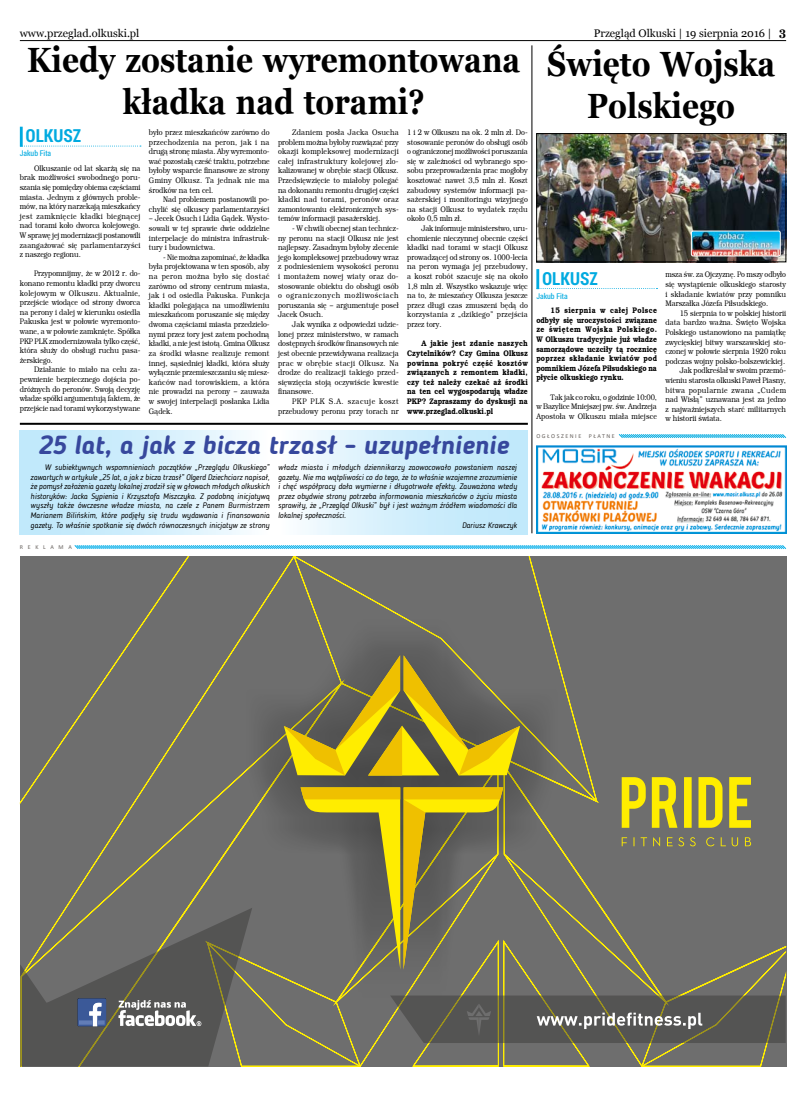
<style>
.page{position:relative;width:806px;height:1095px;background:#fff}
.page>*{position:absolute;margin:0;border:0;box-sizing:border-box;transform-origin:0 0}
.t1{font:700 35px/42px "Georgia";color:#000;text-align:center;scale:.85 1}
.t2{font:italic 700 26px "Blogger Sans";color:#37489d}
.t3{font:700 18px "Roboto Condensed";color:#00aae0}
.t4{font:11px "Georgia";color:#000}
.t5{font:8px/9.6px "Brooklyn";color:#000;text-align:justify;scale:.85 1}
.t6{font:italic 8px/9.6px "Blogger Sans";color:#000;text-align:justify}
.t7{font:700 8px/9.6px "Brooklyn";color:#000;text-align:justify;scale:.85 1}
.t8{font:8px "Brooklyn";letter-spacing:.05em;color:#000;scale:.85 1}
.t9{font:8px "Roboto Condensed";color:#00aae0}
.t10{font:6px "Calibri";letter-spacing:.255em;color:#66615d}
.t11{font:6px "Calibri";letter-spacing:.78em;color:#66615d}
.s1{font-family:"New Brunswick";font-weight:700;font-size:12px}
</style>
<div class="page">
<hr style="left:20px;top:40px;width:765px;height:1px;background:#000">
<div style="left:20px;top:430px;width:249px;height:104px;background:linear-gradient(to right,#b7e5fa,#f5fbfe)"></div>
<div style="left:278px;top:430px;width:249px;height:104px;background:linear-gradient(to right,#f6fcfe,#b7e5fa)"></div>
<svg style="left:74px;top:545px;width:712px;height:4px;background:#64ccf1"></svg>
<hr style="left:531px;top:45px;width:1px;height:488px;background:#000">
<div style="left:20px;top:556px;width:765px;height:510px;background:#6e6e6e"></div>
<svg style="left:293px;top:556px;width:102px;height:56px"></svg>
<svg style="left:20px;top:556px;width:169px;height:247px"></svg>
<svg style="left:21px;top:681px;width:97px;height:226px"></svg>
<svg style="left:503px;top:517px;width:86px;height:95px"></svg>
<svg style="left:412px;top:517px;width:86px;height:32px;fill:#caecfb"></svg>
<div style="left:241px;top:612px;width:321px;height:399px;background:#575656;opacity:.78"></div>
<svg style="left:20px;top:907px;width:98px;height:159px"></svg>
<img style="left:77px;top:997px;width:29px;height:29px">
<svg style="left:78px;top:998px;width:28px;height:28px"></svg>
<svg style="left:118px;top:655px;width:667px;height:411px"></svg>
<svg style="left:618px;top:434px;width:168px;height:4px"></svg>
<img style="left:536px;top:446px;width:249px;height:87px">
<hr style="left:536px;top:269px;width:3px;height:20px;background:#00aae0">
<svg style="left:536px;top:288px;width:121px;height:1px"></svg>
<img style="left:538px;top:135px;width:245px;height:125px">
<div style="left:536px;top:133px;width:249px;height:129px;border:1px solid #000"></div>
<img style="left:692px;top:233px;width:86px;height:21px">
<div style="left:690px;top:231px;width:90px;height:25px;border:1px solid #fff;border-radius:2px"></div>
<hr style="left:20px;top:127px;width:3px;height:20px;background:#00aae0">
<svg style="left:22px;top:145px;width:119px;height:1px"></svg>
<hr style="left:20px;top:422px;width:507px;height:2px;background:#000">
<h3 class="t4" style="left:20px;top:27px;width:121px">www.przeglad.olkuski.pl</h3>
<h3 class="t4" style="left:593px;top:27px;width:194px">Przegląd Olkuski | 19 sierpnia 2016 | <span class="s1">3</span></h3>
<h1 class="t1" style="left:27px;top:39px;width:581px">Kiedy zostanie wyremontowana kładka nad torami?</h1>
<h3 class="t3" style="left:26px;top:123px;width:57px">OLKUSZ</h3>
<p class="t9" style="left:20px;top:148px;width:33px">Jakub Fita</p>
<p class="t5" style="left:20px;top:163px;width:143px;text-indent:14px">Olkuszanie od lat skarżą się na brak możliwości swobodnego poru&shy;szania się pomiędzy obiema częściami miasta. Jednym z głównych proble&shy;mów, na który narzekają mieszkańcy jest zamknięcie kładki biegnącej nad torami koło dworca kolejowego.<br>W sprawę jej modernizacji postanowili zaangażować się parlamentarzyści z naszego regionu.</p>
<p class="t5" style="left:20px;top:269px;width:143px;text-indent:14px">Przypomnijmy, że w 2012 r. do&shy;konano remontu kładki przy dworcu kolejowym w Olkuszu. Aktualnie, przejście wiodące od strony dworca na perony i dalej w kierunku osiedla Pakuska jest w połowie wyremonto&shy;wane, a w połowie zamknięte. Spółka PKP PLK zmodernizowała tylko część, która służy do obsługi ruchu pasa&shy;żerskiego.</p>
<p class="t5" style="left:20px;top:365px;width:143px;text-indent:14px">Działanie to miało na celu za&shy;pewnienie bezpiecznego dojścia po&shy;dróżnych do peronów. Swoją decyzję władze spółki argumentują faktem, że przejście nad torami wykorzystywane</p>
<p class="t5" style="left:149px;top:127px;width:143px">było przez mieszkańców zarówno do przechodzenia na peron, jak i na drugą stronę miasta. Aby wyremonto&shy;wać pozostałą cześć traktu, potrzebne byłoby wsparcie finansowe ze strony Gminy Olkusz. Ta jednak nie ma środków na ten cel.</p>
<p class="t5" style="left:149px;top:195px;width:143px;text-align:right">Nad problemem postanowili po&shy;chylić się olkuscy parlamentarzyści</p>
<p class="t5" style="left:149px;top:214px;width:143px">– Jecek Osuch i Lidia Gądek. Wysto&shy;sowali w tej sprawie dwie oddzielne interpelacje do ministra infrastruk&shy;tury i budownictwa.</p>
<p class="t5" style="left:149px;top:252px;width:143px;text-indent:14px">- Nie można zapominać, że kładka była projektowana w ten sposób, aby na peron można było się dostać zarówno od strony centrum miasta, jak i od osiedla Pakuska. Funkcja kładki polegająca na umożliwieniu mieszkańcom poruszanie się między dwoma częściami miasta przedzielo&shy;nymi przez tory jest zatem pochodną kładki, a nie jest istotą. Gmina Olkusz za środki własne realizuje remont innej, sąsiedniej kładki, która służy wyłącznie przemieszczaniu się miesz&shy;kańców nad torowiskiem, a która nie prowadzi na perony – zauważa w swojej interpelacji posłanka Lidia Gądek.</p>
<p class="t5" style="left:278px;top:127px;width:143px;text-indent:14px">Zdaniem posła Jacka Osucha problem można byłoby rozwiązać przy okazji kompleksowej modernizacji całej infrastruktury kolejowej zlo&shy;kalizowanej w obrębie stacji Olkusz.<br>Przedsięwzięcie to miałoby polegać na dokonaniu remontu drugiej części kładki nad torami, peronów oraz zamontowaniu elektronicznych sys&shy;temów informacji pasażerskiej.</p>
<p class="t5" style="left:278px;top:223px;width:143px;text-indent:14px">- W chwili obecnej stan technicz&shy;ny peronu na stacji Olkusz nie jest najlepszy. Zasadnym byłoby zlecenie jego kompleksowej przebudowy wraz z podniesieniem wysokości peronu i montażem nowej wiaty oraz do&shy;stosowanie obiektu do obsługi osób o ograniczonych możliwościach poruszania się – argumentuje poseł Jacek Osuch.</p>
<p class="t5" style="left:278px;top:319px;width:143px;text-indent:14px">Jak wynika z odpowiedzi udzie&shy;lonej przez ministerstwo, w ramach dostępnych środków finansowych nie jest obecnie przewidywana realizacja prac w obrębie stacji Olkusz. Na drodze do realizacji takiego przed&shy;sięwzięcia stoją oczywiście kwestie finansowe.</p>
<p class="t5" style="left:278px;top:396px;width:143px;text-align:right">PKP PLK S.A. szacuje koszt przebudowy peronu przy torach nr</p>
<p class="t5" style="left:407px;top:127px;width:143px">1 i 2 w Olkuszu na ok. 2 mln zł. Do&shy;stosowanie peronów do obsługi osób o ograniczonej możliwości poruszania się w zależności od wybranego spo&shy;sobu przeprowadzenia prac mogłoby kosztować nawet 3,5 mln zł. Koszt zabudowy systemów informacji pa&shy;sażerskiej i monitoringu wizyjnego na stacji Olkusz to wydatek rzędu około 0,5 mln zł.</p>
<p class="t5" style="left:407px;top:223px;width:143px;text-indent:14px">Jak informuje ministerstwo, uru&shy;chomienie nieczynnej obecnie części kładki nad torami w stacji Olkusz prowadzącej od strony os. 1000-lecia na peron wymaga jej przebudowy, a koszt robót szacuje się na około 1,8 mln zł. Wszystko wskazuje więc na to, że mieszańcy Olkusza jeszcze przez długi czas zmuszeni będą do korzystania z „dzikiego” przejścia przez tory.</p>
<p class="t7" style="left:407px;top:338px;width:143px;text-indent:14px">A jakie jest zdanie naszych Czytelników? Czy Gmina Olkusz powinna pokryć część kosztów związanych z remontem kładki, czy też należy czekać aż środki na ten cel wygospodarują władze PKP? Zapraszamy do dyskusji na www.przeglad.olkuski.pl</p>
<h2 class="t2" style="left:38px;top:429px;width:472px">25 lat, a jak z bicza trzasł - uzupełnienie</h2>
<p class="t6" style="left:31px;top:462px;width:240px;text-indent:14px">W subiektywnych wspomnieniach początków „Przeglądu Olkuskiego” zawartych w artykule „25 lat, a jak z bicza trzasł” Olgerd Dziechciarz napisał, że pomysł założenia gazety lokalnej zrodził się w głowach młodych olkuskich historyków: Jacka Sypienia i Krzysztofa Miszczyka. Z podobną inicjatywą wyszły także ówczesne władze miasta, na czele z Panem Burmistrzem Marianem Bilińskim, które podjęły się trudu wydawania i finansowania gazety. To właśnie spotkanie się dwóch równoczesnych inicjatyw ze strony</p>
<p class="t6" style="left:278px;top:462px;width:240px">władz miasta i młodych dziennikarzy zaowocowało powstaniem naszej</p>
<p class="t6" style="left:278px;top:472px;width:240px">gazety. Nie ma wątpliwości co do tego, że to właśnie wzajemne zrozumienie</p>
<p class="t6" style="left:278px;top:481px;width:240px">i chęć współpracy dała wymierne i długotrwałe efekty. Zauważona wtedy</p>
<p class="t6" style="left:278px;top:491px;width:240px">przez obydwie strony potrzeba informowania mieszkańców o życiu miasta</p>
<p class="t6" style="left:278px;top:500px;width:240px">sprawiły, że „Przegląd Olkuski” był i jest ważnym źródłem wiadomości dla</p>
<p class="t6" style="left:278px;top:510px;width:69px">lokalnej społeczności.</p>
<p class="t6" style="left:461px;top:520px;width:57px">Dariusz Krawczyk</p>
<p class="t11" style="left:20px;top:543px;width:53px">REKLAMA</p>
<h1 class="t1" style="left:547px;top:43px;width:269px">Święto Wojska<br>Polskiego</h1>
<h3 class="t3" style="left:541px;top:266px;width:57px">OLKUSZ</h3>
<p class="t9" style="left:536px;top:290px;width:33px">Jakub Fita</p>
<p class="t7" style="left:536px;top:305px;width:143px;text-indent:14px">15 sierpnia w całej Polsce odbyły się uroczystości związane ze świętem Wojska Polskiego.<br>W Olkuszu tradycyjnie już władze samorządowe uczciły tą rocznicę poprzez składanie kwiatów pod pomnikiem Józefa Piłsudskiego na płycie olkuskiego rynku.</p>
<p class="t5" style="left:536px;top:392px;width:143px;text-indent:14px">Tak jak co roku, o godzinie 10:00, w Bazylice Mniejszej pw. św. Andrzeja Apostoła w Olkuszu miała miejsce</p>
<p class="t10" style="left:536px;top:432px;width:80px">OGŁOSZENIE PŁATNE</p>
<p class="t5" style="left:665px;top:270px;width:143px">msza św. za Ojczyznę. Po mszy odbyło się wystąpienie olkuskiego starosty i składanie kwiatów przy pomniku Marszałka Józefa Piłsudskiego.</p>
<p class="t5" style="left:679px;top:308px;width:127px">15 sierpnia to w polskiej historii</p>
<p class="t5" style="left:665px;top:318px;width:143px">data bardzo ważna. Święto Wojska</p>
<p class="t5" style="left:665px;top:327px;width:143px">Polskiego ustanowiono na pamiątkę</p>
<p class="t5" style="left:665px;top:337px;width:143px">zwycięskiej bitwy warszawskiej sto-</p>
<p class="t5" style="left:665px;top:347px;width:143px">czonej w połowie sierpnia 1920 roku</p>
<p class="t5" style="left:665px;top:356px;width:142px">podczas wojny polsko-bolszewickiej.</p>
<p class="t5" style="left:679px;top:366px;width:127px">Jak podkreślał w swoim przemó-</p>
<p class="t5" style="left:665px;top:375px;width:143px">wieniu starosta olkuski Paweł Piasny,</p>
<p class="t8" style="left:665px;top:385px;width:143px">bitwa popularnie zwana „Cudem</p>
<p class="t5" style="left:665px;top:395px;width:143px">nad Wisłą” uznawana jest za jedno</p>
<p class="t5" style="left:665px;top:404px;width:143px">z najważniejszych starć militarnych</p>
<p class="t5" style="left:665px;top:414px;width:68px">w historii świata.</p>
</div>
